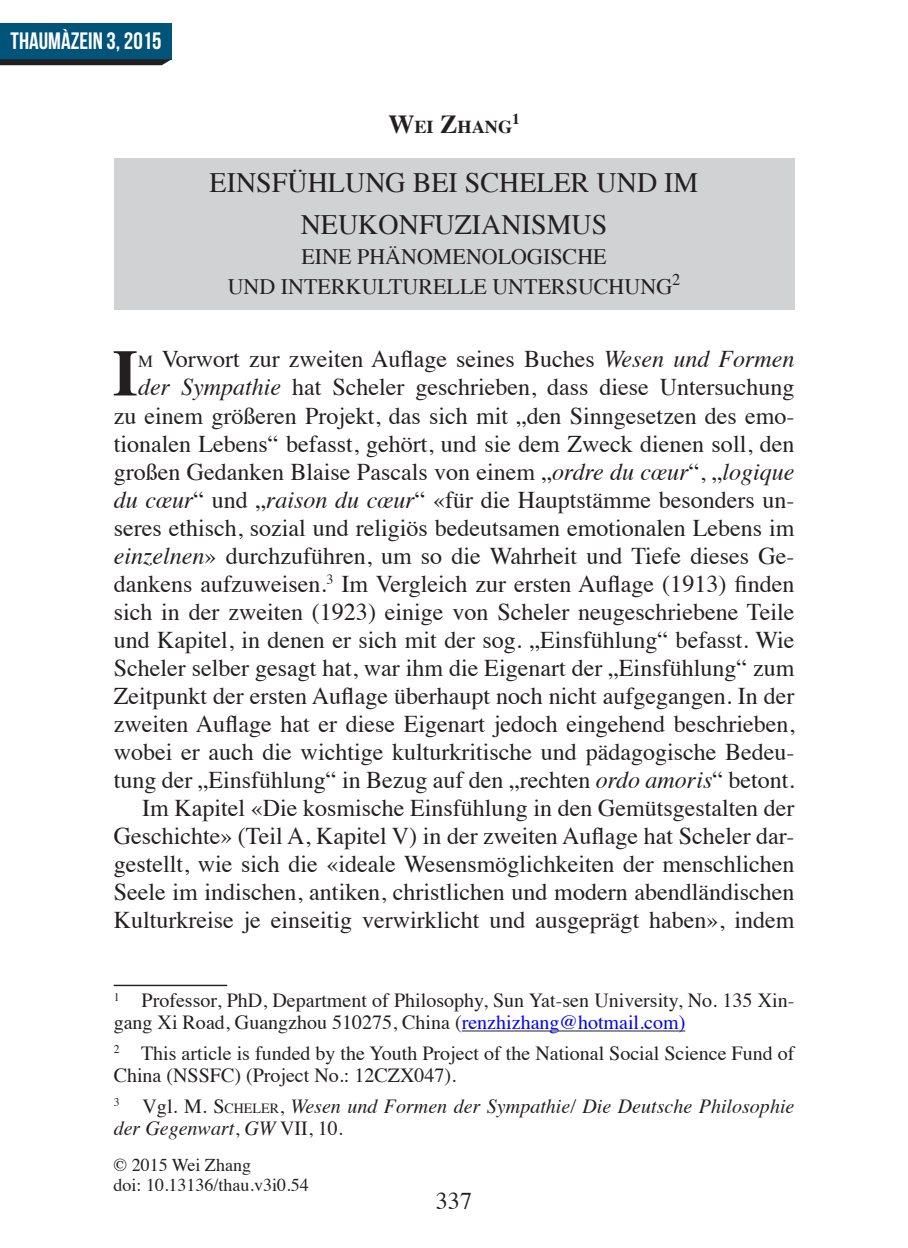
<style>
.page{position:relative;width:908px;height:1248px;background:#fff}
.page>*{position:absolute;margin:0;border:0;box-sizing:border-box;transform-origin:0 0}
.t1{font:700 65.4px "Times";color:#231f20}
.t2{font:28px/42px "Times";color:#231f20;text-align:center}
.t3{font:24px/28px "Times";color:#231f20;text-align:right}
.t4{font:23.6px "Bebas Neue";color:#fff}
.t5{font:22px/30px "Times";color:#231f20;text-align:center}
.t6{font:20px/22px "Times";color:#231f20}
.t7{font:italic 20px/22px "Times";color:#231f20}
.t8{font:700 18.2px "Times";color:#231f20}
.t9{font:18px/20px "Times";color:#231f20}
.t10{font:700 15.2px "Times";color:#231f20}
.s1{font-size:26px}
.s2{font-size:16.8px}
.s3{font-style:italic}
.s4{color:#00f}
.s5{font-style:normal}
.s6{font-style:normal;font-size:14px}
</style>
<div class="page">
<div style="left:0;top:23px;width:171px;height:36px;background:#00547a"></div>
<svg style="left:0;top:59px;width:171px;height:6px"></svg>
<div style="left:113px;top:158px;width:681px;height:152px;background:#d1d2d4"></div>
<hr style="left:114px;top:984px;width:113px;height:2px;background:#231f20">
<hr style="left:461px;top:1030px;width:224px;height:1px;background:#231f20">
<p class="t4" style="left:11px;top:28px;width:152px">THAUMÀZEIN 3, 2015</p>
<p class="t8" style="left:388px;top:109px;width:125px"><span class="s1">W</span>EI <span class="s1">Z</span>HANG</p>
<p class="t10" style="left:512px;top:105px;width:9px">1</p>
<p class="t2" style="left:209px;top:159px;width:490px">EinsfÜhlung bei Scheler und im<br>Neukonfuzianismus</p>
<p class="t5" style="left:228px;top:240px;width:454px">Eine phÄnomenologische<br>und interkulturelle Untersuchung<sup>2</sup></p>
<h1 class="t1" style="left:113px;top:311px;width:24px">I</h1>
<p class="t3" style="left:114px;top:343px;width:682px"><span class="s2">M</span> Vorwort zur zweiten Auflage seines Buches <span class="s3">Wesen und Formen der Sympathie</span> hat Scheler geschrieben, dass diese Untersuchung zu einem größeren Projekt, das sich mit „den Sinngesetzen des emo&shy;tionalen Lebens“ befasst, gehört, und sie dem Zweck dienen soll, den großen Gedanken Blaise Pascals von einem „<span class="s3">ordre du cœur</span>“, „<span class="s3">logique du cœur</span>“ und „<span class="s3">raison du cœur</span>“ «für die Hauptstämme besonders un&shy;seres ethisch, sozial und religiös bedeutsamen emotionalen Lebens im <span class="s3">einzelnen</span>» durchzuführen, um so die Wahrheit und Tiefe dieses Ge&shy;dankens aufzuweisen.<sup>3</sup> Im Vergleich zur ersten Auflage (1913) finden sich in der zweiten (1923) einige von Scheler neugeschriebene Teile und Kapitel, in denen er sich mit der sog. „Einsfühlung“ befasst. Wie Scheler selber gesagt hat, war ihm die Eigenart der „Einsfühlung“ zum Zeitpunkt der ersten Auflage überhaupt noch nicht aufgegangen. In der zweiten Auflage hat er diese Eigenart jedoch eingehend beschrieben, wobei er auch die wichtige kulturkritische und pädagogische Bedeu&shy;tung der „Einsfühlung“ in Bezug auf den „rechten <span class="s3">ordo amoris</span>“ betont.<br>Im Kapitel «Die kosmische Einsfühlung in den Gemütsgestalten der Geschichte» (Teil A, Kapitel V) in der zweiten Auflage hat Scheler dar&shy;gestellt, wie sich die «ideale Wesensmöglichkeiten der menschlichen Seele im indischen, antiken, christlichen und modern abendländischen Kulturkreise je einseitig verwirklicht und ausgeprägt haben», indem</p>
<p class="t6" style="left:114px;top:987px;width:682px"><sup>1</sup> Professor, PhD, Department of Philosophy, Sun Yat-sen University, No. 135 Xin&shy;gang Xi Road, Guangzhou 510275, China (<span class="s4">renzhizhang@hotmail.com)</span></p>
<p class="t6" style="left:114px;top:1040px;width:682px"><sup>2</sup> This article is funded by the Youth Project of the National Social Science Fund of<br>China (NSSFC) (Project No.: 12CZX047).</p>
<p class="t7" style="left:114px;top:1093px;width:682px"><sup>3</sup> <span class="s5">Vgl.</span> <span class="s5">M. S</span><span class="s6">CHELER</span><span class="s5">,</span> Wesen und Formen der Sympathie/ Die Deutsche Philosophie der Gegenwart<span class="s5">,</span> GW <span class="s5">VII, 10.</span></p>
<p class="t9" style="left:113px;top:1153px;width:197px">© 2015 Wei Zhang<br>doi: 10.13136/thau.v3i0.54</p>
<p class="t3" style="left:436px;top:1184px;width:37px">337</p>
</div>
